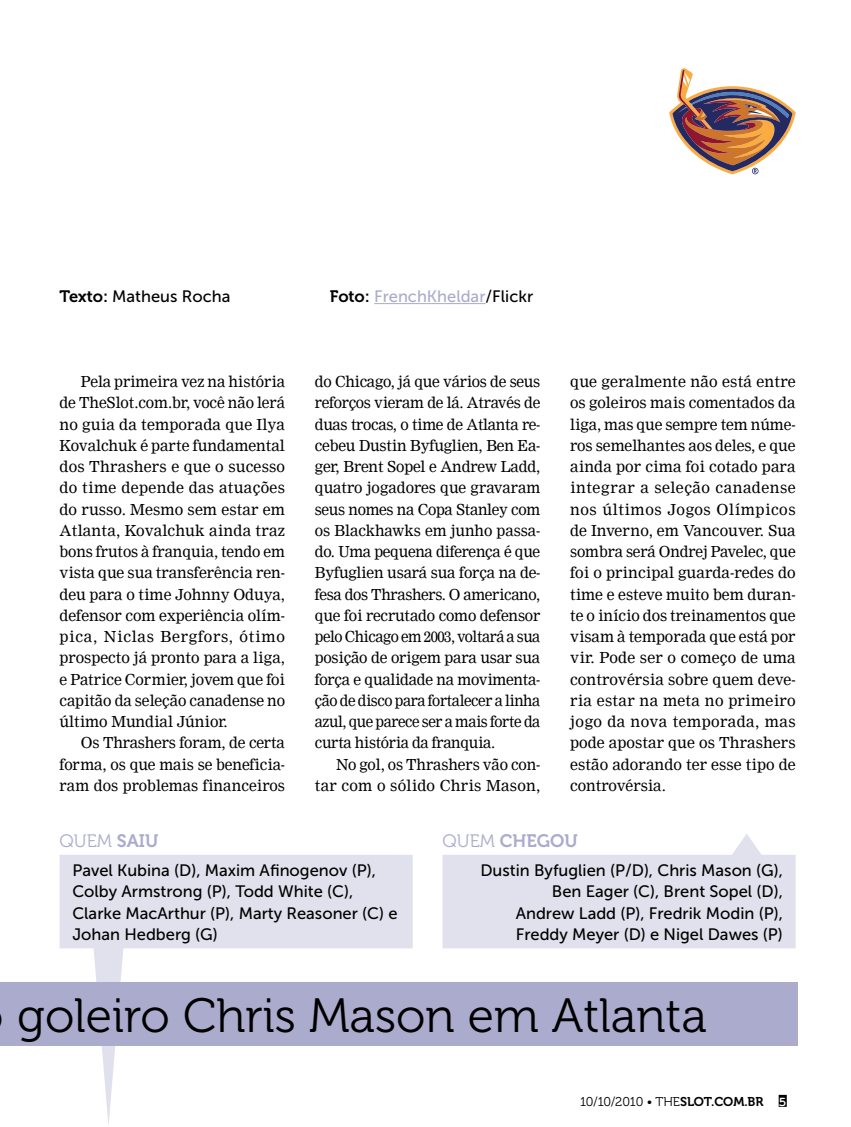
<style>
.page{position:relative;width:851px;height:1127px;background:#fff}
.page>*{position:absolute;margin:0;border:0;box-sizing:border-box;transform-origin:0 0}
.t1{font:48px "Museo 300";color:#000}
.t2{font:18px "Museo 700";color:#abaccd}
.t3{font:18px "Museo 300";color:#abaccd}
.t4{font:16.5px/21.3px "Museo Sans 500";color:#000}
.t5{font:16.5px "Museo Sans 500";color:#abaccd}
.t6{font:15px/21.3px "Nimrod";letter-spacing:-.005em;color:#000;text-align:justify}
.t7{font:15px/21.3px "Nimrod";letter-spacing:.015em;color:#000;text-align:right}
.t8{font:12.75px "Museo 300";letter-spacing:-.02em;color:#000}
.s1{font-family:"Museo 700"}
.s2{font-family:"Museo 700";color:#000}
.s3{color:#000}
.s4{font-family:"Museo 300"}
.s5{font-family:"Courier New";font-weight:700;font-size:13.5px;color:#fff}
</style>
<div class="page">
<div style="left:778px;top:1095px;width:8px;height:12px;background:#000"></div>
<svg style="left:60px;top:855px;width:352px;height:270px"></svg>
<hr style="left:374px;top:303px;width:111px;height:1px;background:#abaccd">
<svg style="left:442px;top:834px;width:353px;height:114px;fill:#e1e1ed"></svg>
<div style="left:0;top:982px;width:797px;height:64px;background:#abaccd"></div>
<svg style="left:669px;top:68px;width:126px;height:106px"></svg>
<p class="t4" style="left:60px;top:286px;width:172px"><span class="s1">TEXTO:</span> Matheus Rocha</p>
<p class="t5" style="left:330px;top:287px;width:205px"><span class="s2">FOTO:</span> FrenchKheldar<span class="s3">/Flickr</span></p>
<p class="t6" style="left:60px;top:371px;width:227px;text-indent:21px">Pela primeira vez na história de TheSlot.com.br, você não lerá no guia da temporada que Ilya Kovalchuk é parte fundamental dos Thrashers e que o sucesso do time depende das atuações do russo. Mesmo sem estar em Atlanta, Kovalchuk ainda traz bons frutos à franquia, tendo em vista que sua transferência ren&shy;deu para o time Johnny Oduya, defensor com experiência olím&shy;pica, Niclas Bergfors, ótimo prospecto já pronto para a liga, e Patrice Cormier, jovem que foi capitão da seleção canadense no último Mundial Júnior.</p>
<p class="t6" style="left:60px;top:732px;width:227px;text-indent:21px">Os Thrashers foram, de certa forma, os que mais se beneficia&shy;ram dos problemas financeiros</p>
<p class="t6" style="left:315px;top:371px;width:227px">do Chicago, já que vários de seus reforços vieram de lá. Através de duas trocas, o time de Atlanta re&shy;cebeu Dustin Byfuglien, Ben Ea&shy;ger, Brent Sopel e Andrew Ladd, quatro jogadores que gravaram seus nomes na Copa Stanley com os Blackhawks em junho passa&shy;do. Uma pequena diferença é que Byfuglien usará sua força na de&shy;fesa dos Thrashers. O americano, que foi recrutado como defensor pelo Chicago em 2003, voltará a sua posição de origem para usar sua força e qualidade na movimenta&shy;ção de disco para fortalecer a linha azul, que parece ser a mais forte da curta história da franquia.</p>
<p class="t7" style="left:315px;top:754px;width:227px">No gol, os Thrashers vão con&shy;tar com o sólido Chris Mason,</p>
<p class="t6" style="left:570px;top:371px;width:227px">que geralmente não está entre os goleiros mais comentados da liga, mas que sempre tem núme&shy;ros semelhantes aos deles, e que ainda por cima foi cotado para integrar a seleção canadense nos últimos Jogos Olímpicos de Inverno, em Vancouver. Sua sombra será Ondrej Pavelec, que foi o principal guarda-redes do time e esteve muito bem duran&shy;te o início dos treinamentos que visam à temporada que está por vir. Pode ser o começo de uma controvérsia sobre quem deve&shy;ria estar na meta no primeiro jogo da nova temporada, mas pode apostar que os Thrashers estão adorando ter esse tipo de controvérsia.</p>
<p class="t3" style="left:60px;top:831px;width:100px">Quem <span class="s1">SAIU</span></p>
<p class="t2" style="left:442px;top:831px;width:137px"><span class="s4">Quem</span> CHEGOU</p>
<p class="t4" style="left:72px;top:860px;width:326px">Pavel Kubina (D), Maxim Afinogenov (P), Colby Armstrong (P), Todd White (C), Clarke MacArthur (P), Marty Reasoner (C) e Johan Hedberg (G)</p>
<p class="t4" style="left:480px;top:860px;width:304px;text-align:right">Dustin Byfuglien (P/D), Chris Mason (G), Ben Eager (C), Brent Sopel (D),<br>Andrew Ladd (P), Fredrik Modin (P), Freddy Meyer (D) e Nigel Dawes (P)</p>
<h1 class="t1" style="left:17px;top:990px;width:690px">goleiro Chris Mason em Atlanta</h1>
<p class="t8" style="left:580px;top:1094px;width:208px">10/10/2010 • THE<span class="s1">SLOT.COM.BR</span> <span class="s5">5</span></p>
</div>
